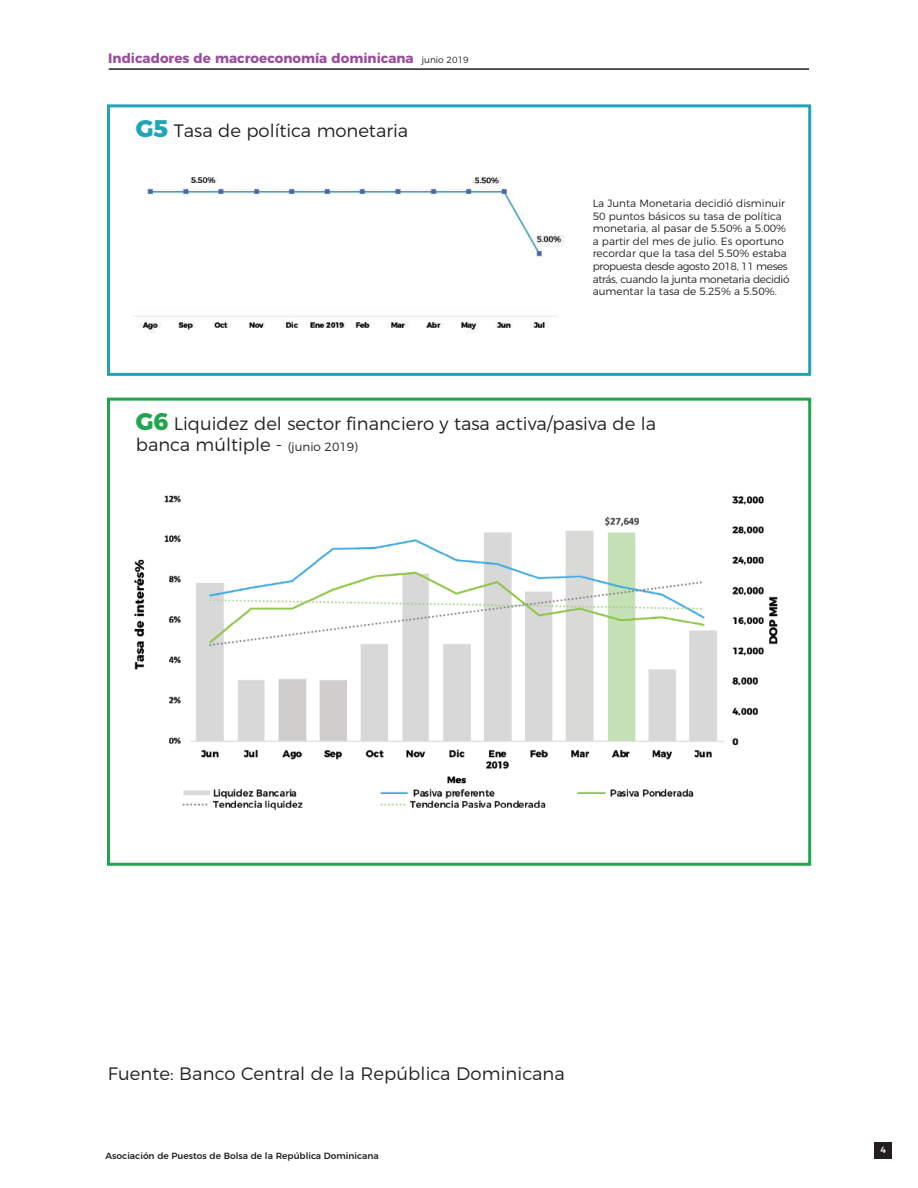
<style>
.page{position:relative;width:918px;height:1188px;background:#fff}
.page>*{position:absolute;margin:0;border:0;box-sizing:border-box;transform-origin:0 0}
.t1{font:300 18px/21.6px "Montserrat";color:#231f20}
.t2{font:700 13.5px "Montserrat";color:#9a4d9d}
.t3{font:300 10.5px/12.6px "Montserrat";color:#231f20}
.t4{font:500 9px "Montserrat";color:#231f20}
.t5{font:500 9px "Montserrat";color:#fff}
.s1{font-weight:300;font-size:9px;color:#231f20}
.s2{font-weight:800;font-size:24px;color:#20a5b8}
.s3{font-weight:800;font-size:24px;color:#21a64f}
.s4{font-size:12px}
</style>
<div class="page">
<img style="left:133px;top:177px;width:432px;height:157px">
<hr style="left:109px;top:68px;width:700px;height:2px;background:#231f20">
<div style="left:107px;top:104px;width:704px;height:272px;border:3px solid #20a5b8"></div>
<div style="left:107px;top:398px;width:704px;height:468px;border:3px solid #21a64f"></div>
<div style="left:875px;top:1142px;width:17px;height:17px;background:#231f20"></div>
<img style="left:134px;top:495px;width:644px;height:315px">
<p class="t2" style="left:108px;top:47px;width:362px">Indicadores de macroeconomía dominicana <span class="s1">junio 2019</span></p>
<h1 class="t1" style="left:136px;top:118px;width:274px"><span class="s2">G5</span> Tasa de política monetaria</h1>
<p class="t3" style="left:593px;top:196px;width:198px">La Junta Monetaria decidió disminuir 50 puntos básicos su tasa de política monetaria, al pasar de 5.50% a 5.00% a partir del mes de julio. Es oportuno recordar que la tasa del 5.50% estaba propuesta desde agosto 2018, 11 meses atrás, cuando la junta monetaria decidió aumentar la tasa de 5.25% a 5.50%.</p>
<h1 class="t1" style="left:136px;top:411px;width:522px"><span class="s3">G6</span> Liquidez del sector financiero y tasa activa/pasiva de la banca múltiple - <span class="s4">(junio 2019)</span></h1>
<h1 class="t1" style="left:108px;top:1061px;width:459px">Fuente: Banco Central de la República Dominicana</h1>
<p class="t4" style="left:106px;top:1149px;width:275px">Asociación de Puestos de Bolsa de la República Dominicana</p>
<p class="t5" style="left:881px;top:1143px;width:7px">4</p>
</div>
